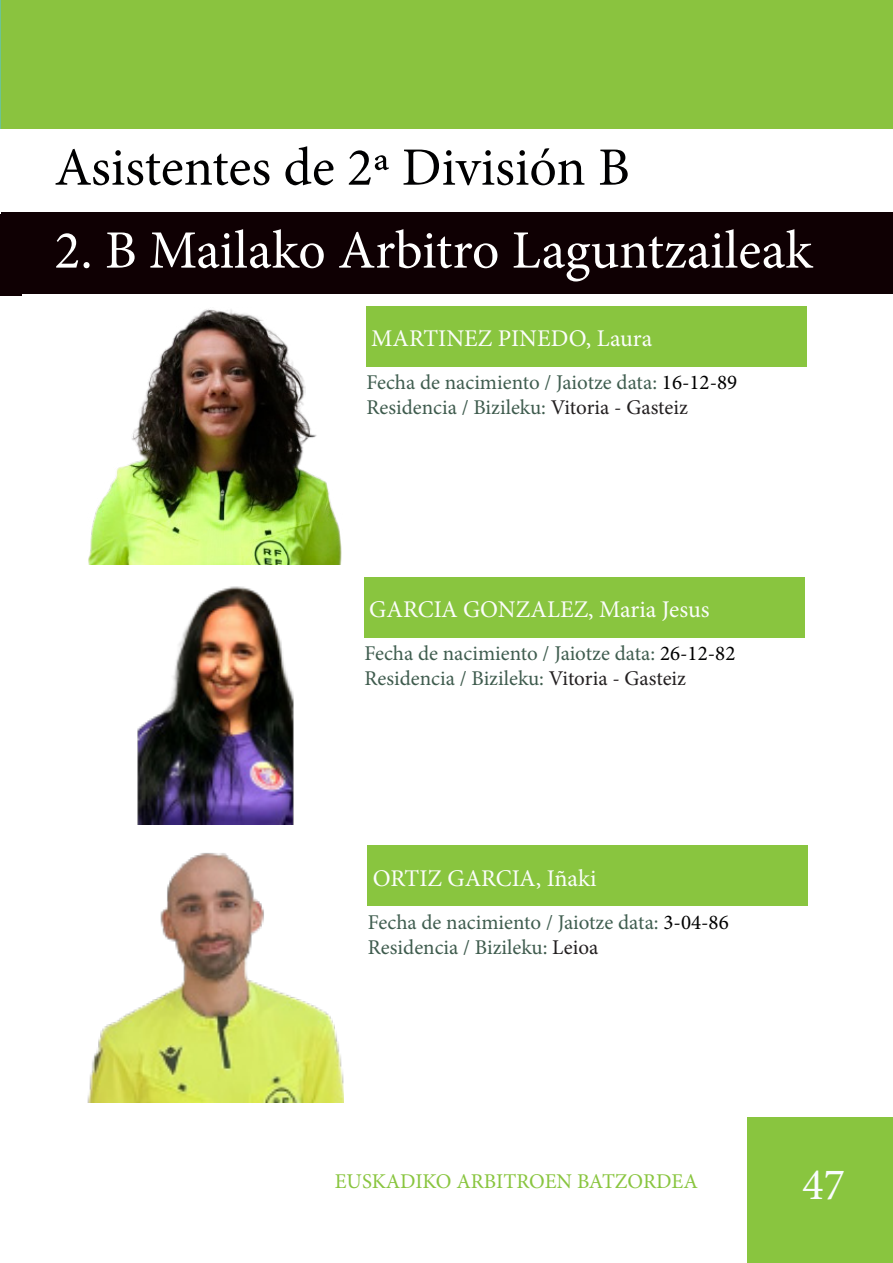
<style>
.page{position:relative;width:893px;height:1263px;background:#fff}
.page>*{position:absolute;margin:0;border:0;box-sizing:border-box;transform-origin:0 0}
.t1{font:54px "Minion Pro";color:#fff}
.t2{font:54px "Minion Pro";color:#000001}
.t3{font:45px "Minion Pro";color:#f9fcfe}
.t4{font:24px "Minion Pro";color:#fbfdfa}
.t5{font:21px "Minion Pro";color:#3f5d4f}
.t6{font:21px "Minion Pro";color:#3e5b4d}
.t7{font:21px "Minion Pro";color:#89c53f}
.s1{color:#000001}
.s2{color:#231f20}
</style>
<div class="page">
<div style="left:367px;top:846px;width:441px;height:60px;background:#89c53f"></div>
<div style="left:364px;top:578px;width:440px;height:60px;background:#89c53f"></div>
<div style="left:366px;top:307px;width:440px;height:60px;background:#89c53f"></div>
<div style="left:747px;top:1118px;width:146px;height:145px;background:#89c53f"></div>
<div style="left:1px;top:213px;width:892px;height:81px;background:#0f0003"></div>
<img style="left:88px;top:309px;width:254px;height:255px">
<img style="left:137px;top:586px;width:157px;height:238px">
<img style="left:88px;top:853px;width:255px;height:249px">
<hr style="left:0;top:0;width:1px;height:128px;background:#6cc495">
<div style="left:0;top:214px;width:22px;height:81px;background:#0f0003"></div>
<div style="left:1px;top:0;width:892px;height:128px;background:#8ac33f"></div>
<p class="t2" style="left:54px;top:131px;width:577px">Asistentes de 2ª División B</p>
<p class="t1" style="left:54px;top:214px;width:759px">2. B Mailako Arbitro Laguntzaileak</p>
<p class="t4" style="left:371px;top:322px;width:283px">MARTINEZ PINEDO, Laura</p>
<p class="t5" style="left:366px;top:368px;width:372px">Fecha de nacimiento / Jaiotze data: <span class="s1">16-12-89</span></p>
<p class="t6" style="left:366px;top:393px;width:323px">Residencia / Bizileku: <span class="s2">Vitoria - Gasteiz</span></p>
<p class="t4" style="left:369px;top:593px;width:342px">GARCIA GONZALEZ, Maria Jesus</p>
<p class="t5" style="left:364px;top:639px;width:372px">Fecha de nacimiento / Jaiotze data: <span class="s1">26-12-82</span></p>
<p class="t6" style="left:364px;top:664px;width:323px">Residencia / Bizileku: <span class="s2">Vitoria - Gasteiz</span></p>
<p class="t4" style="left:373px;top:862px;width:225px">ORTIZ GARCIA, Iñaki</p>
<p class="t5" style="left:368px;top:908px;width:362px">Fecha de nacimiento / Jaiotze data: <span class="s1">3-04-86</span></p>
<p class="t6" style="left:368px;top:933px;width:232px">Residencia / Bizileku: <span class="s2">Leioa</span></p>
<p class="t7" style="left:335px;top:1168px;width:365px">EUSKADIKO ARBITROEN BATZORDEA</p>
<p class="t3" style="left:802px;top:1154px;width:45px">47</p>
</div>
